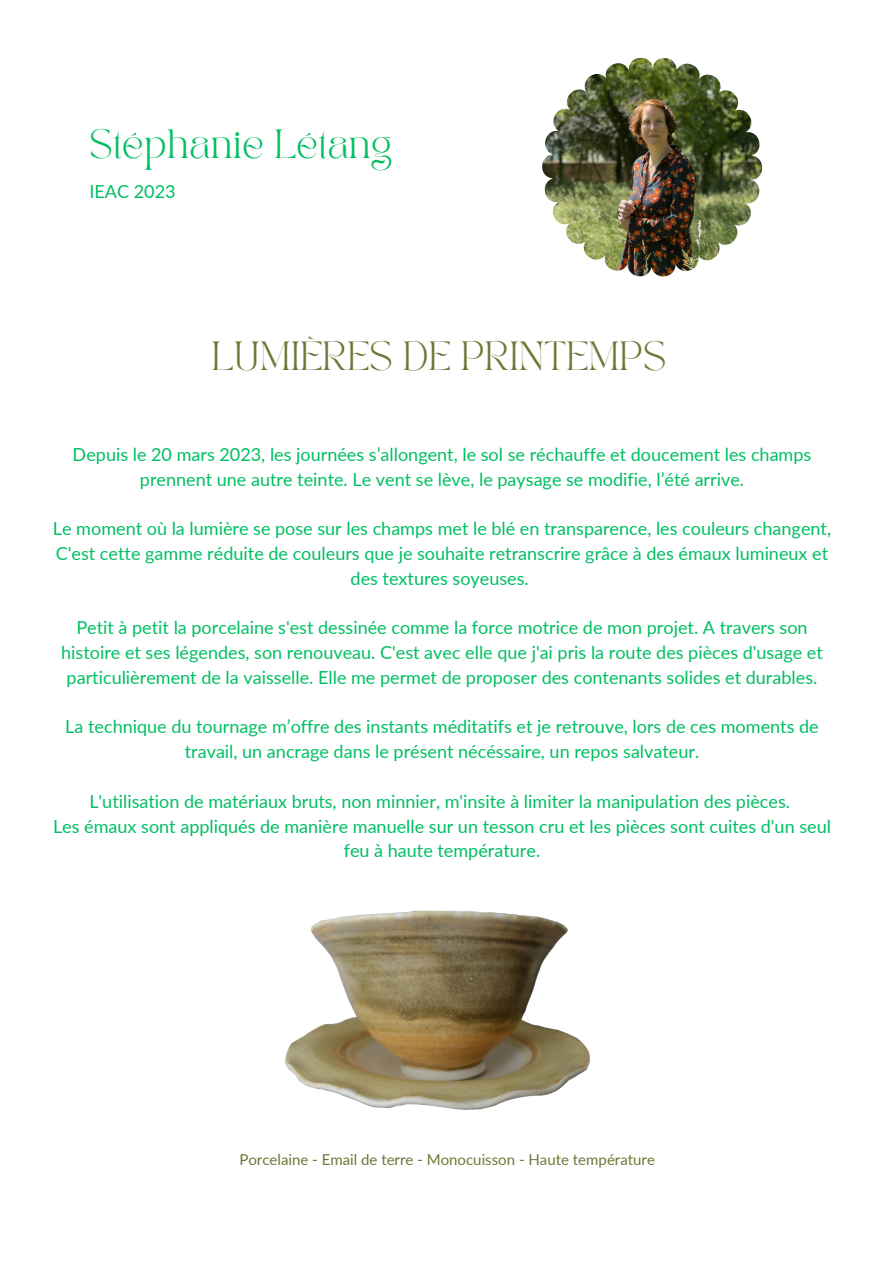
<style>
.page{position:relative;width:894px;height:1264px;background:#fff}
.page>*{position:absolute;margin:0;border:0;box-sizing:border-box;transform-origin:0 0}
.t1{font:28.5px "TAN PEARL Regular";color:#6c7837}
.t2{font:28.5px "TAN PEARL Regular";color:#00bf63}
.t3{font:18px/24.8px "Lato";color:#00bf63;text-align:center}
.t4{font:15px "Lato";color:#6c7837}
</style>
<div class="page">
<img style="left:542px;top:58px;width:219px;height:219px">
<img style="left:285px;top:910px;width:305px;height:200px">
<p class="t2" style="left:89px;top:129px;width:304px">Stéphanie Létang</p>
<p class="t3" style="left:89px;top:179px;width:88px">IEAC 2023</p>
<p class="t1" style="left:211px;top:341px;width:456px">LUMIÈRES DE PRINTEMPS</p>
<p class="t3" style="left:73px;top:441px;width:740px">Depuis le 20 mars 2023, les journées s’allongent, le sol se réchauffe et doucement les champs prennent une autre teinte. Le vent se lève, le paysage se modifie, l’été arrive.</p>
<p class="t3" style="left:53px;top:516px;width:779px">Le moment où la lumière se pose sur les champs met le blé en transparence, les couleurs changent,</p>
<p class="t3" style="left:56px;top:540px;width:773px">C'est cette gamme réduite de couleurs que je souhaite retranscrire grâce à des émaux lumineux et des textures soyeuses.</p>
<p class="t3" style="left:61px;top:615px;width:763px">Petit à petit la porcelaine s'est dessinée comme la force motrice de mon projet. A travers son histoire et ses légendes, son renouveau. C'est avec elle que j'ai pris la route des pièces d'usage et particulièrement de la vaisselle. Elle me permet de proposer des contenants solides et durables.</p>
<p class="t3" style="left:65px;top:714px;width:754px">La technique du tournage m’offre des instants méditatifs et je retrouve, lors de ces moments de travail, un ancrage dans le présent nécéssaire, un repos salvateur.</p>
<p class="t3" style="left:89px;top:788px;width:702px">L'utilisation de matériaux bruts, non minnier, m'insite à limiter la manipulation des pièces.</p>
<p class="t3" style="left:53px;top:813px;width:779px">Les émaux sont appliqués de manière manuelle sur un tesson cru et les pièces sont cuites d'un seul feu à haute température.</p>
<p class="t4" style="left:239px;top:1150px;width:417px">Porcelaine - Email de terre - Monocuisson - Haute température</p>
</div>
